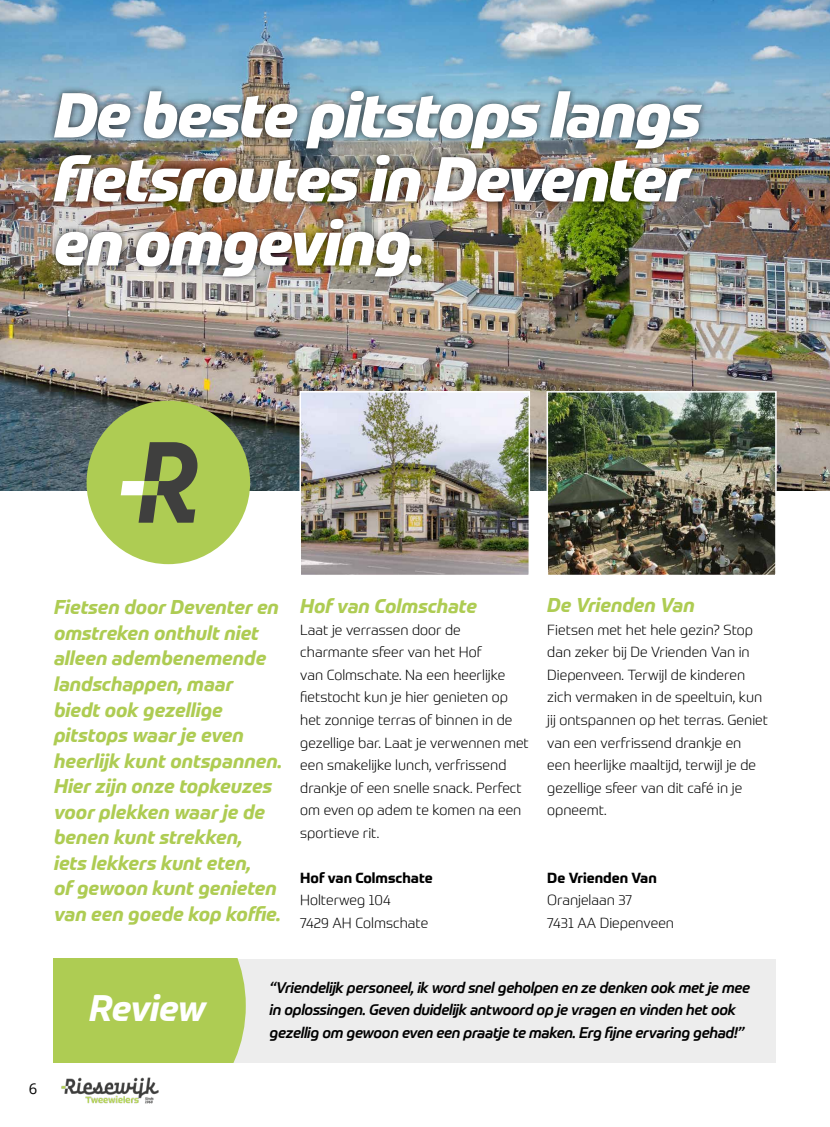
<style>
.page{position:relative;width:830px;height:1127px;background:#fff}
.page>*{position:absolute;margin:0;border:0;box-sizing:border-box;transform-origin:0 0}
.t1{font:italic 800 62.25px/64.1px "Prometo";letter-spacing:-.025em;color:#fff}
.t2{font:italic 700 36px "Prometo";letter-spacing:-.02em;color:#fff}
.t3{font:italic 700 19.5px/25.5px "Prometo";color:#aecc53}
.t4{font:italic 500 15px/22.5px "Prometo";letter-spacing:-.02em;color:#000}
.t5{font:14.85px "Open Sans";color:#000}
.t6{font:300 14.25px/22.5px "Prometo";color:#000}
.t7{font:700 14.25px "Prometo";color:#000}
</style>
<div class="page">
<img style="left:61px;top:1077px;width:98px;height:27px">
<img style="left:0;top:0;width:829px;height:490px">
<div style="left:46px;top:83px;width:663px;height:201px;background:#000;opacity:.75"></div>
<img style="left:302px;top:394px;width:225px;height:179px">
<div style="left:299px;top:391px;width:231px;height:185px;border:2px solid #fff"></div>
<img style="left:549px;top:394px;width:224px;height:179px">
<div style="left:546px;top:391px;width:230px;height:185px;border:2px solid #fff"></div>
<div style="left:86px;top:401px;width:164px;height:163px;background:#aecc53;border-radius:82px"></div>
<svg style="left:121px;top:442px;width:76px;height:81px"></svg>
<div style="left:54px;top:959px;width:721px;height:104px;background:#ededed"></div>
<div style="left:54px;top:959px;width:192px;height:104px;background:#aecc53"></div>
<h1 class="t1" style="left:54px;top:83px;width:648px">De beste pitstops langs fietsroutes in Deventer en omgeving.</h1>
<p class="t3" style="left:54px;top:595px;width:229px">Fietsen door Deventer en omstreken onthult niet alleen adembenemende landschappen, maar biedt ook gezellige pitstops waar je even heerlijk kunt ontspannen.<br>Hier zijn onze topkeuzes voor plekken waar je de benen kunt strekken,<br>iets lekkers kunt eten,<br>of gewoon kunt genieten van een goede kop koffie.</p>
<h3 class="t3" style="left:300px;top:593px;width:178px">Hof van Colmschate</h3>
<p class="t6" style="left:300px;top:618px;width:230px">Laat je verrassen door de charmante sfeer van het Hof<br>van Colmschate. Na een heerlijke fietstocht kun je hier genieten op het zonnige terras of binnen in de gezellige bar. Laat je verwennen met een smakelijke lunch, verfrissend drankje of een snelle snack. Perfect om even op adem te komen na een sportieve rit.</p>
<p class="t7" style="left:300px;top:868px;width:134px">Hof van Colmschate</p>
<p class="t6" style="left:300px;top:888px;width:129px">Holterweg 104<br>7429 AH Colmschate</p>
<h3 class="t3" style="left:547px;top:593px;width:149px">De Vrienden Van</h3>
<p class="t6" style="left:547px;top:618px;width:222px">Fietsen met het hele gezin? Stop dan zeker bij De Vrienden Van in<br>Diepenveen. Terwijl de kinderen zich vermaken in de speeltuin, kun jij ontspannen op het terras. Geniet van een verfrissend drankje en een heerlijke maaltijd, terwijl je de gezellige sfeer van dit café in je opneemt.</p>
<p class="t7" style="left:547px;top:868px;width:111px">De Vrienden Van</p>
<p class="t6" style="left:547px;top:888px;width:128px">Oranjelaan 37<br>7431 AA Diepenveen</p>
<p class="t5" style="left:29px;top:1078px;width:10px">6</p>
<h2 class="t2" style="left:89px;top:985px;width:118px">Review</h2>
<p class="t4" style="left:269px;top:976px;width:482px">“Vriendelijk personeel, ik word snel geholpen en ze denken ook met je mee in oplossingen. Geven duidelijk antwoord op je vragen en vinden het ook gezellig om gewoon even een praatje te maken. Erg fijne ervaring gehad!”</p>
</div>
